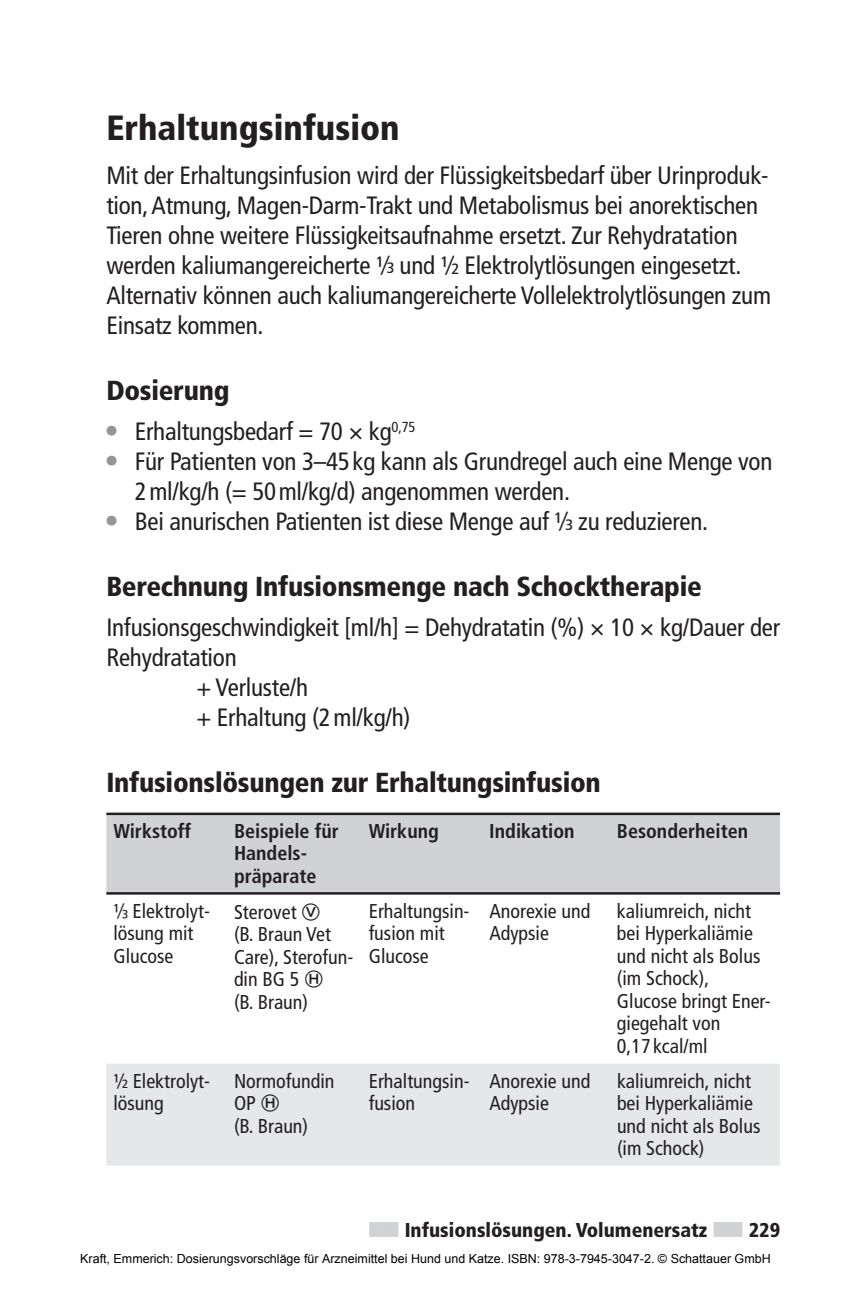
<style>
.page{position:relative;width:851px;height:1312px;background:#fff}
.page>*{position:absolute;margin:0;border:0;box-sizing:border-box;transform-origin:0 0}
.t1{font:900 condensed 35px "Frutiger";color:#231f20}
.t2{font:900 condensed 27.5px "Frutiger";letter-spacing:-.01em;color:#231f20}
.t3{font:condensed 25px/30px "Frutiger";letter-spacing:-.01em;color:#231f20}
.t4{font:condensed 20px/22.5px "Frutiger";color:#231f20}
.t5{font:700 condensed 20px/22.5px "Frutiger";color:#231f20}
.t6{font:900 condensed 20px "Frutiger";color:#231f20}
.t7{font:12.5px "Arial";color:#000}
.s1{font-family:"Bundesbahn Pi Three";font-stretch:normal}
.s2{font-family:"European Pi Three";font-weight:400;font-stretch:normal;color:#d1d2d4}
</style>
<div class="page">
<div style="left:106px;top:814px;width:674px;height:77px;background:#d1d2d4"></div>
<div style="left:106px;top:1064px;width:674px;height:101px;background:#e6e7e9"></div>
<hr style="left:106px;top:812px;width:674px;height:2px;background:#231f20">
<hr style="left:106px;top:891px;width:674px;height:3px;background:#231f20">
<h1 class="t1" style="left:106px;top:113px;width:295px">Erhaltungsinfusion</h1>
<p class="t3" style="left:106px;top:162px;width:666px">Mit der Erhaltungsinfusion wird der Flüssigkeitsbedarf über Urinproduk&shy;tion, Atmung, Magen-Darm-Trakt und Me tab olismus bei anorektischen Tieren ohne weitere Flüssigkeitsaufnahme ersetzt. Zu r Rehydratation werden kaliumangereicherte ¹⁄³ und ½ Elektrolytlösungen eingesetzt.<br>Alte rnativ können auch kaliumangereicherte Vollelektrolytlösungen zum Einsatz kommen.</p>
<p class="t2" style="left:106px;top:379px;width:125px">Dosierung</p>
<p class="t3" style="left:106px;top:418px;width:310px"><sup>-</sup> Erhaltungsbedarf = 70 × k g<sup>0,75</sup></p>
<p class="t3" style="left:135px;top:448px;width:639px;text-indent:-28px"><sup>-</sup> Für Patienten von 3–45 kg kann als Grundregel auch eine Menge von<br>2 ml/kg/h (= 50 ml/kg/d) angenommen werden.</p>
<p class="t3" style="left:106px;top:508px;width:603px"><sup>-</sup> Bei anurischen Patienten ist diese Menge auf ¹⁄³ zu reduzieren.</p>
<p class="t2" style="left:106px;top:575px;width:597px">Berechnung Infusi onsmenge nach Schocktherapie</p>
<p class="t3" style="left:106px;top:614px;width:675px">Infusionsgeschwindigkeit [ml/h] = Dehydratatin (%) × 10 × kg/Dauer der</p>
<p class="t3" style="left:106px;top:644px;width:132px">Rehydratation</p>
<p class="t3" style="left:196px;top:674px;width:113px">+ Verlus t e / h</p>
<p class="t3" style="left:196px;top:704px;width:215px">+ Erhalt u n g ( 2 m l / k g / h )</p>
<p class="t2" style="left:106px;top:771px;width:496px">Infusionslösungen zur Erhaltungsinfusion</p>
<p class="t5" style="left:113px;top:821px;width:79px">Wirkstoff</p>
<p class="t5" style="left:234px;top:821px;width:106px">Beispiele für<br>Handels&shy;präparate</p>
<p class="t5" style="left:369px;top:821px;width:72px">Wirkung</p>
<p class="t5" style="left:489px;top:821px;width:87px">Indikation</p>
<p class="t5" style="left:617px;top:821px;width:133px">Besonderheiten</p>
<p class="t4" style="left:113px;top:901px;width:98px">¹⁄³ Elektrolyt&shy;lösung mit<br>Glucose</p>
<p class="t4" style="left:234px;top:901px;width:121px">Sterovet<br>(B. Braun Vet<br>Care), Sterofun&shy;din BG 5 <span class="s1">-<br></span>(B. Braun)</p>
<p class="t4" style="left:369px;top:901px;width:102px">Erhaltungsin&shy;fusion mit<br>Glucose</p>
<p class="t4" style="left:489px;top:901px;width:103px">Anorexie und<br>Adypsie</p>
<p class="t4" style="left:617px;top:901px;width:155px">kaliumreich, nicht bei Hyperkaliämie und nicht als Bolus (im Schock),<br>Glucose bringt Ener&shy;giegehalt von<br>0,17 kcal/ml</p>
<p class="t4" style="left:113px;top:1070px;width:98px">½ Elektrolyt&shy;lösung</p>
<p class="t4" style="left:234px;top:1070px;width:102px">Normofundin<br>OP <span class="s1">-<br></span>(B. Braun)</p>
<p class="t4" style="left:369px;top:1070px;width:102px">Erhaltungsin&shy;fusion</p>
<p class="t4" style="left:489px;top:1070px;width:103px">Anorexie und<br>Adypsie</p>
<p class="t4" style="left:617px;top:1070px;width:145px">kaliumreich, nicht bei Hyperkaliämie und nicht als Bolus (im Schock)</p>
<p class="t6" style="left:368px;top:1222px;width:413px"><span class="s2">--</span> Infusionslösungen. Volumenersatz <span class="s2">--</span> 229</p>
<p class="t7" style="left:80px;top:1249px;width:692px">Kraft, Emmerich: Dosierungsvorschläge für Arzneimittel bei Hund und Katze. ISBN: 978-3-7945-3047-2. © Schattauer GmbH</p>
</div>
